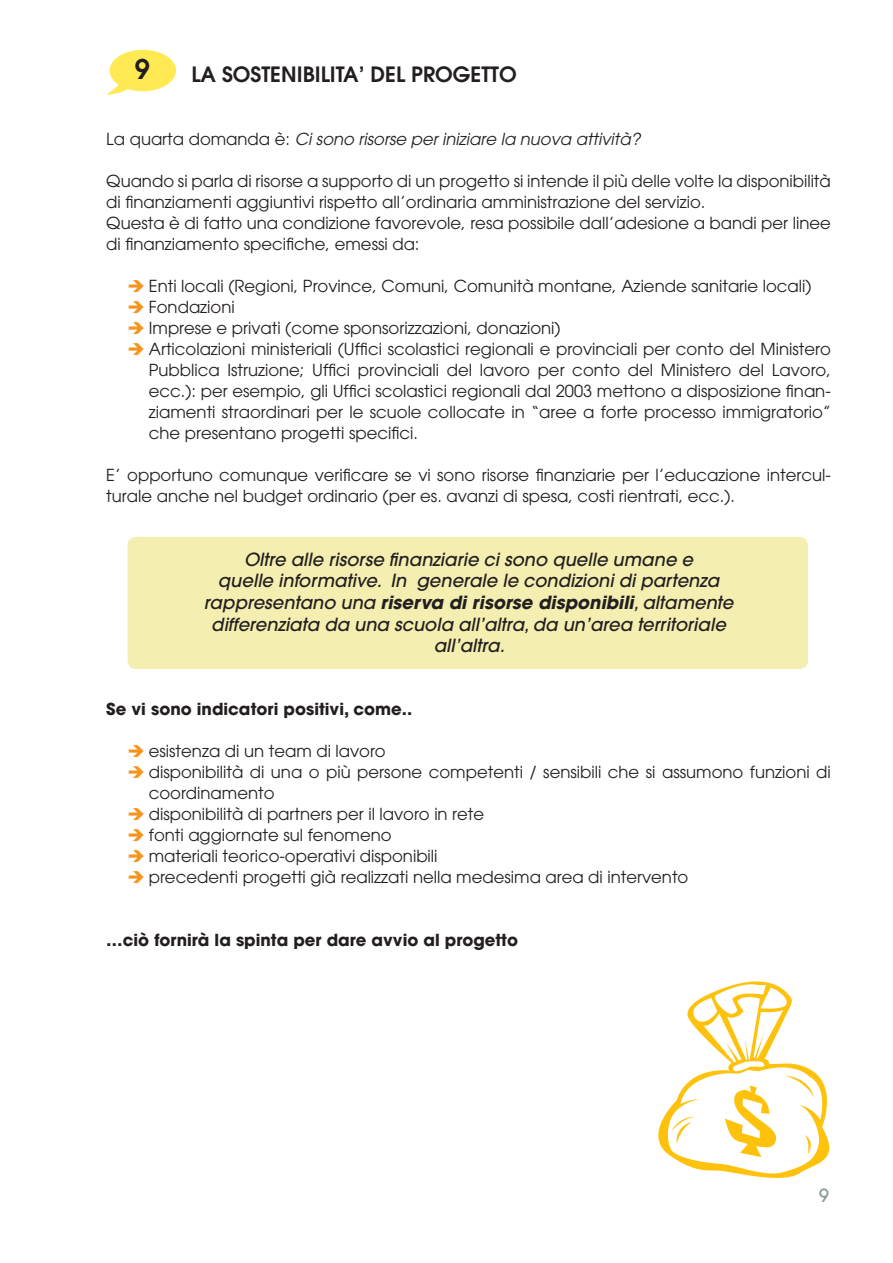
<style>
.page{position:relative;width:893px;height:1263px;background:#fff}
.page>*{position:absolute;margin:0;border:0;box-sizing:border-box;transform-origin:0 0}
.t1{font:600 27px "Avant Garde";color:#231f20}
.t2{font:600 21px "Avant Garde";color:#231f20}
.t3{font:italic 500 18px/21.6px "Avant Garde";color:#231f20;text-align:center}
.t4{font:500 18px "Avant Garde";color:#8b9b93}
.t5{font:16.5px/21px "Avant Garde";color:#231f20}
.t6{font:700 16.5px "Avant Garde";color:#231f20}
.t7{font:italic 16.5px "Avant Garde";color:#231f20}
.s1{font-style:normal}
.s2{color:#f7941d}
.s3{font-weight:700}
</style>
<div class="page">
<div style="left:128px;top:537px;width:680px;height:132px;background:#f4eeb0;border-radius:9px"></div>
<svg style="left:106px;top:50px;width:70px;height:45px"></svg>
<svg style="left:658px;top:981px;width:171px;height:197px"></svg>
<h1 class="t1" style="left:135px;top:52px;width:17px">9</h1>
<p class="t2" style="left:191px;top:61px;width:327px">LA SOSTENIBILITA’ DEL PROGETTO</p>
<p class="t7" style="left:106px;top:133px;width:536px"><span class="s1">La quarta domanda è:</span> Ci sono risorse per iniziare la nuova attività?</p>
<p class="t5" style="left:106px;top:172px;width:726px">Quando si parla di risorse a supporto di un progetto si intende il più delle volte la disponibilità di finanziamenti aggiuntivi rispetto all’ordinaria amministrazione del servizio.<br>Questa è di fatto una condizione favorevole, resa possibile dall’adesione a bandi per linee di finanziamento specifiche, emessi da:</p>
<p class="t5" style="left:128px;top:277px;width:685px"><span class="s2">➔</span> Enti locali (Regioni, Province, Comuni, Comunità montane, Aziende sanitarie locali)</p>
<p class="t5" style="left:128px;top:298px;width:109px"><span class="s2">➔</span> Fondazioni</p>
<p class="t5" style="left:128px;top:319px;width:435px"><span class="s2">➔</span> Imprese e privati (come sponsorizzazioni, donazioni)</p>
<p class="t5" style="left:149px;top:340px;width:684px;text-align:justify;text-indent:-21px"><span class="s2">➔</span> Articolazioni ministeriali (Uffici scolastici regionali e provinciali per conto del Ministero Pubblica Istruzione; Uffici provinciali del lavoro per conto del Ministero del Lavoro, ecc.): per esempio, gli Uffici scolastici regionali dal 2003 mettono a disposizione finan&shy;ziamenti straordinari per le scuole collocate in “aree a forte processo immigratorio” che presentano progetti specifici.</p>
<p class="t5" style="left:106px;top:466px;width:726px">E’ opportuno comunque verificare se vi sono risorse finanziarie per l’educazione intercul&shy;turale anche nel budget ordinario (per es. avanzi di spesa, costi rientrati, ecc.).</p>
<p class="t3" style="left:204px;top:549px;width:531px">Oltre alle risorse finanziarie ci sono quelle umane e<br>quelle informative. In generale le condizioni di partenza rappresentano una <span class="s3">riserva di risorse disponibili</span>, altamente differenziata da una scuola all’altra, da un’area territoriale all’altra.</p>
<p class="t6" style="left:106px;top:700px;width:307px">Se vi sono indicatori positivi, come..</p>
<p class="t5" style="left:128px;top:742px;width:260px"><span class="s2">➔</span> esistenza di un team di lavoro</p>
<p class="t5" style="left:149px;top:763px;width:683px;text-indent:-21px"><span class="s2">➔</span> disponibilità di una o più persone competenti / sensibili che si assumono funzioni di coordinamento</p>
<p class="t5" style="left:128px;top:805px;width:358px"><span class="s2">➔</span> disponibilità di partners per il lavoro in rete</p>
<p class="t5" style="left:128px;top:826px;width:266px"><span class="s2">➔</span> fonti aggiornate sul fenomeno</p>
<p class="t5" style="left:128px;top:847px;width:311px"><span class="s2">➔</span> materiali teorico-operativi disponibili</p>
<p class="t5" style="left:128px;top:868px;width:562px"><span class="s2">➔</span> precedenti progetti già realizzati nella medesima area di intervento</p>
<p class="t6" style="left:106px;top:931px;width:413px">…ciò fornirà la spinta per dare avvio al progetto</p>
<p class="t4" style="left:819px;top:1189px;width:11px">9</p>
</div>
